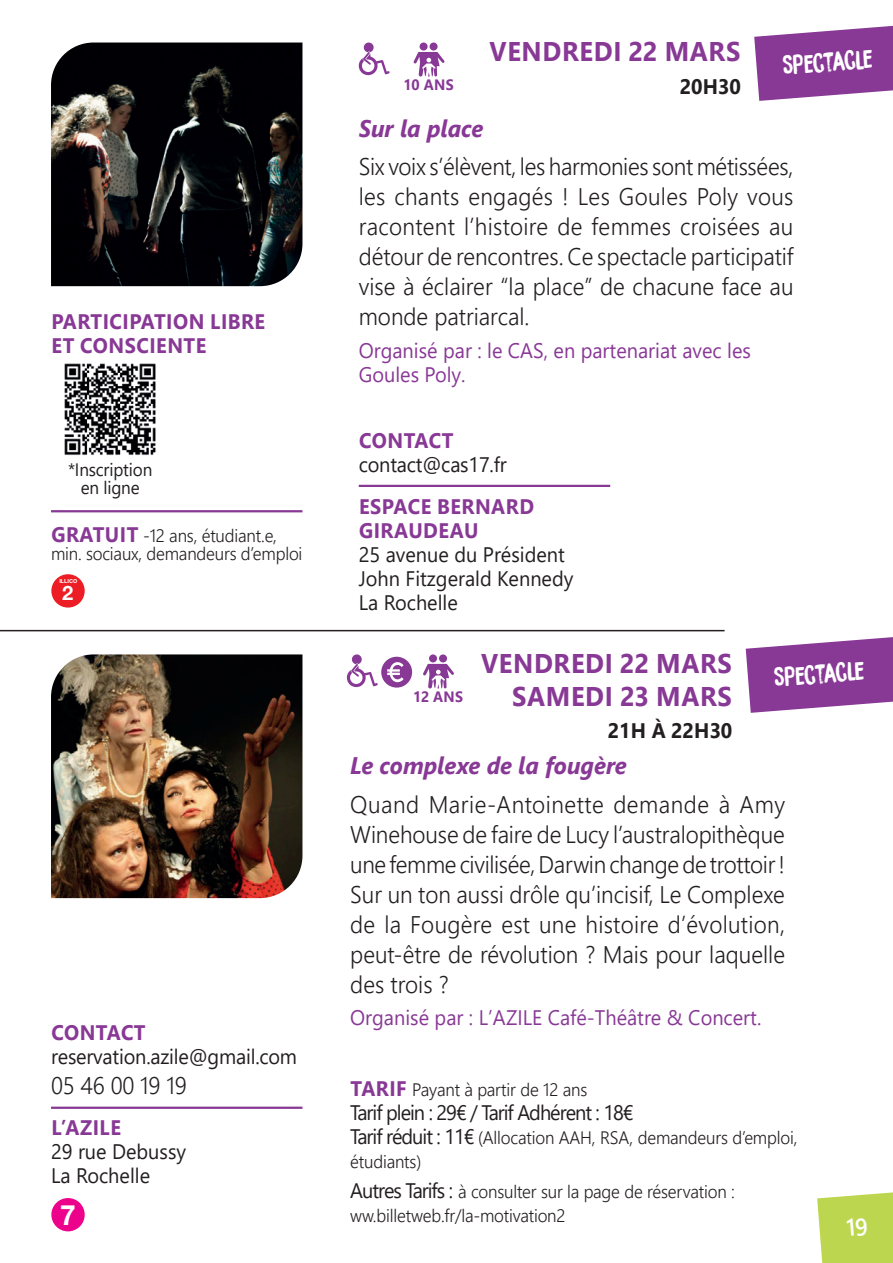
<style>
.page{position:relative;width:893px;height:1263px;background:#fff}
.page>*{position:absolute;margin:0;border:0;box-sizing:border-box;transform-origin:0 0}
.t1{font:700 27.9px "Helvetica Neue LT Pro";color:#fff}
.t2{font:700 27px/32.4px "Segoe UI";letter-spacing:.025em;color:#883895;text-align:right;scale:.95 1}
.t3{font:300 24px/30px "Segoe UI";color:#231f20;text-align:justify;scale:.95 1}
.t4{font:italic 700 24px "Segoe UI";color:#883895;scale:.95 1}
.t5{font:24px "DK Bocadillo";color:#fff;scale:.95 1}
.t6{font:21px/24px "Segoe UI";letter-spacing:-.005em;color:#231f20;scale:.95 1}
.t7{font:21px/24px "Segoe UI";color:#883895;scale:.95 1}
.t8{font:700 21px/24px "Segoe UI";letter-spacing:.025em;color:#883895;scale:.95 1}
.t9{font:21px "Segoe UI";letter-spacing:-.05em;color:#231f20;scale:.95 1}
.t10{font:700 21px "Segoe UI";color:#231f20;scale:.95 1}
.t11{font:700 20.1px "Helvetica Neue LT Pro";color:#fff}
.t12{font:300 18px/24px "Segoe UI";letter-spacing:-.01em;color:#231f20;scale:.95 1}
.t13{font:18px/18px "Segoe UI";letter-spacing:-.01em;color:#231f20;text-align:center;scale:.95 1}
.t14{font:700 15px "Segoe UI";letter-spacing:.025em;color:#883895;scale:.95 1}
.t15{font:700 5.4px "Helvetica Neue LT Pro";color:#fff}
.s1{font-weight:700;font-size:21px;color:#883895}
.s2{font-weight:400;font-size:21px}
</style>
<div class="page">
<svg style="left:754px;top:26px;width:139px;height:75px;background:#9a57a5"></svg>
<svg style="left:358px;top:43px;width:32px;height:32px"></svg>
<div style="left:420px;top:43px;width:8px;height:8px;background:#883895;border-radius:50%"></div>
<div style="left:430px;top:43px;width:8px;height:8px;background:#883895;border-radius:50%"></div>
<svg style="left:413px;top:52px;width:32px;height:25px"></svg>
<hr style="left:51px;top:510px;width:251px;height:2px;background:#883895">
<div style="left:51px;top:574px;width:34px;height:33px;background:#ec1d25;border-radius:50%"></div>
<img style="left:51px;top:43px;width:251px;height:243px">
<svg style="left:746px;top:637px;width:147px;height:76px"></svg>
<div style="left:429px;top:654px;width:8px;height:8px;background:#883895;border-radius:50%"></div>
<div style="left:439px;top:654px;width:8px;height:8px;background:#883895;border-radius:50%"></div>
<svg style="left:423px;top:664px;width:31px;height:24px"></svg>
<div style="left:51px;top:1198px;width:34px;height:33px;background:#ed028c;border-radius:50%"></div>
<hr style="left:51px;top:1106px;width:251px;height:3px;background:#883895">
<hr style="left:0;top:630px;width:725px;height:1px;background:#231f20">
<img style="left:51px;top:654px;width:251px;height:244px">
<svg style="left:346px;top:654px;width:66px;height:34px"></svg>
<img style="left:64px;top:363px;width:92px;height:92px">
<hr style="left:359px;top:485px;width:251px;height:2px;background:#883895">
<svg style="left:817px;top:1192px;width:76px;height:71px;background:#c1da5d"></svg>
<p class="t8" style="left:51px;top:308px;width:227px">PARTICIPATION LIBRE<br>ET CONSCIENTE</p>
<p class="t13" style="left:68px;top:459px;width:90px">*Inscription en ligne</p>
<p class="t12" style="left:51px;top:525px;width:266px;line-height:18px"><span class="s1">GRATUIT</span> -12 ans, étudiant.e, min. sociaux, demandeurs d’emploi</p>
<p class="t15" style="left:59px;top:577px;width:19px">ILLICO</p>
<p class="t11" style="left:62px;top:580px;width:13px">2</p>
<p class="t8" style="left:51px;top:1019px;width:101px">CONTACT</p>
<p class="t6" style="left:51px;top:1042px;width:261px">reservation.azile@gmail.com</p>
<p class="t3" style="left:51px;top:1068px;width:144px">05 46 00 19 19</p>
<p class="t8" style="left:51px;top:1114px;width:75px">L’AZILE</p>
<p class="t6" style="left:51px;top:1138px;width:144px">29 rue Debussy<br>La Rochelle</p>
<p class="t1" style="left:60px;top:1197px;width:17px">7</p>
<p class="t2" style="left:490px;top:34px;width:265px">VENDREDI 22 MARS</p>
<p class="t14" style="left:404px;top:70px;width:54px">10 ANS</p>
<p class="t10" style="left:680px;top:67px;width:66px">20H30</p>
<p class="t5" style="left:781px;top:51px;width:97px;rotate:-5deg">Spectacle</p>
<p class="t4" style="left:359px;top:105px;width:133px">Sur la place</p>
<p class="t3" style="left:359px;top:149px;width:459px">Six voix s’élèvent, les harmonies sont métissées, les chants engagés ! Les Goules Poly vous racontent l’histoire de femmes croisées au détour de rencontres. Ce spectacle participatif vise à éclairer “la place” de chacune face au monde patriarcal.</p>
<p class="t7" style="left:359px;top:336px;width:414px">Organisé par : le CAS, en partenariat avec les<br>Goules Poly.</p>
<p class="t8" style="left:359px;top:427px;width:101px">CONTACT</p>
<p class="t6" style="left:359px;top:451px;width:157px">contact@cas17.fr</p>
<p class="t8" style="left:359px;top:492px;width:186px">ESPACE BERNARD<br>GIRAUDEAU</p>
<p class="t6" style="left:359px;top:540px;width:227px">25 avenue du Président<br>John Fitzgerald Kennedy<br>La Rochelle</p>
<p class="t14" style="left:413px;top:682px;width:54px">12 ANS</p>
<p class="t2" style="left:481px;top:645px;width:265px">VENDREDI 22 MARS<br>SAMEDI 23 MARS</p>
<p class="t10" style="left:608px;top:711px;width:133px">21H À 22H30</p>
<p class="t5" style="left:773px;top:663px;width:97px;rotate:-5deg">Spectacle</p>
<p class="t4" style="left:350px;top:743px;width:292px">Le complexe de la fougère</p>
<p class="t3" style="left:350px;top:787px;width:459px">Quand Marie-Antoinette demande à Amy Winehouse de faire de Lucy l’australopithèque une femme civilisée, Darwin change de trottoir !<br>Sur un ton aussi drôle qu’incisif, Le Complexe de la Fougère est une histoire d’évolution, peut-être de révolution ? Mais pour laquelle des trois ?</p>
<p class="t7" style="left:350px;top:1004px;width:434px">Organisé par : L’AZILE Café-Théâtre &amp; Concert.</p>
<p class="t12" style="left:351px;top:1075px;width:251px"><span class="s1">TARIF</span> Payant à partir de 12 ans</p>
<p class="t9" style="left:350px;top:1092px;width:300px">Tarif plein : 29€ / Tarif Adhérent : 18€</p>
<p class="t12" style="left:350px;top:1123px;width:472px"><span class="s2">Tarif réduit : 11€</span> (Allocation AAH, RSA, demandeurs d’emploi, étudiants)</p>
<p class="t12" style="left:350px;top:1177px;width:406px"><span class="s2">Autres Tarifs :</span> à consulter sur la page de réservation : ww.billetweb.fr/la-motivation2</p>
</div>
